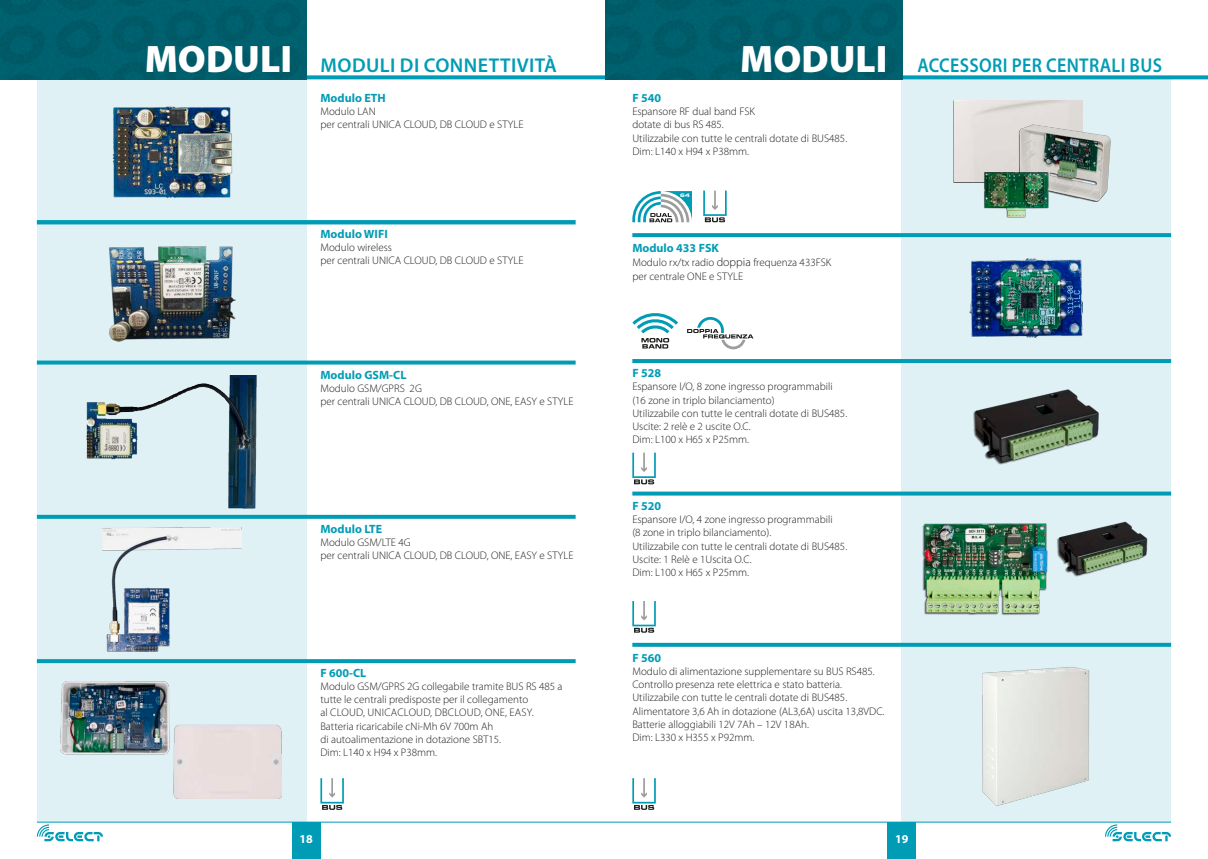
<style>
.page{position:relative;width:1208px;height:859px;background:#fff}
.page>*{position:absolute;margin:0;border:0;box-sizing:border-box;transform-origin:0 0}
.t1{font:600 20px "Myriad Pro";letter-spacing:.02em;color:#009cb5;scale:.9 1}
.t2{font:600 20px "Myriad Pro";letter-spacing:.02em;color:#009cb5}
.t3{font:700 12px "Myriad Pro";color:#009cb5}
.t4{font:700 12px "Myriad Pro";color:#fff}
.t5{font:300 11px/13.2px "Myriad Pro";color:#1d1d1b}
.t6{font:4.8px "Eurostile LT Std Bold Ex 2";color:#fff}
.s1{font-weight:900;font-size:38.4px;color:#fff}
.s2{font-size:12px}
</style>
<div class="page">
<div style="left:901px;top:79px;width:270px;height:743px;background:#e0f1f6"></div>
<div style="left:37px;top:79px;width:269px;height:743px;background:#e0f1f6"></div>
<svg style="left:306px;top:75px;width:298px;height:4px"></svg>
<svg style="left:604px;top:75px;width:604px;height:4px"></svg>
<svg style="left:37px;top:220px;width:538px;height:4px;fill:#009cb5"></svg>
<hr style="left:632px;top:359px;width:539px;height:4px;background:#009cb5">
<svg style="left:632px;top:233px;width:539px;height:4px;fill:#009cb5"></svg>
<svg style="left:632px;top:492px;width:539px;height:4px;fill:#009cb5"></svg>
<svg style="left:632px;top:643px;width:539px;height:4px;fill:#009cb5"></svg>
<svg style="left:37px;top:361px;width:538px;height:4px;fill:#009cb5"></svg>
<svg style="left:37px;top:515px;width:538px;height:4px;fill:#009cb5"></svg>
<svg style="left:37px;top:659px;width:538px;height:4px;fill:#009cb5"></svg>
<div style="left:0;top:0;width:306px;height:79px;background:#005f6c"></div>
<div style="left:605px;top:0;width:298px;height:79px;background:#005f6c"></div>
<div style="left:292px;top:822px;width:28px;height:37px;background:#009cb5"></div>
<div style="left:887px;top:822px;width:29px;height:37px;background:#009cb5"></div>
<svg style="left:37px;top:824px;width:66px;height:17px"></svg>
<svg style="left:1105px;top:824px;width:66px;height:17px"></svg>
<hr style="left:37px;top:822px;width:1134px;height:1px;background:#009cb5">
<img style="left:954px;top:100px;width:128px;height:82px">
<img style="left:1005px;top:114px;width:106px;height:88px">
<img style="left:972px;top:161px;width:89px;height:57px">
<img style="left:1058px;top:521px;width:90px;height:56px">
<img style="left:922px;top:523px;width:136px;height:92px">
<img style="left:982px;top:667px;width:108px;height:139px">
<img style="left:109px;top:246px;width:127px;height:96px">
<img style="left:970px;top:258px;width:113px;height:80px">
<img style="left:112px;top:106px;width:121px;height:93px">
<img style="left:86px;top:375px;width:171px;height:134px">
<svg style="left:632px;top:191px;width:60px;height:31px"></svg>
<svg style="left:632px;top:313px;width:46px;height:35px"></svg>
<svg style="left:687px;top:317px;width:66px;height:32px"></svg>
<svg style="left:320px;top:778px;width:24px;height:32px"></svg>
<svg style="left:632px;top:453px;width:24px;height:31px"></svg>
<svg style="left:632px;top:601px;width:24px;height:32px"></svg>
<svg style="left:703px;top:191px;width:23px;height:31px"></svg>
<svg style="left:632px;top:778px;width:24px;height:32px"></svg>
<img style="left:61px;top:682px;width:109px;height:72px">
<div style="left:173px;top:724px;width:108px;height:74px;background:#e8dddd"></div>
<img style="left:973px;top:389px;width:126px;height:76px">
<img style="left:102px;top:528px;width:139px;height:124px">
<h1 class="t2" style="left:145px;top:53px;width:414px"><span class="s1">MODULI</span> MODULI DI CONNETTIVITÀ</h1>
<h1 class="t1" style="left:740px;top:53px;width:470px"><span class="s1">MODULI</span> ACCESSORI PER CENTRALI BUS</h1>
<p class="t3" style="left:320px;top:90px;width:67px">Modulo ETH</p>
<p class="t5" style="left:320px;top:105px;width:204px">Modulo LAN<br>per centrali UNICA CLOUD, DB CLOUD e STYLE</p>
<p class="t3" style="left:320px;top:226px;width:69px">Modulo WIFI</p>
<p class="t5" style="left:320px;top:241px;width:204px">Modulo wireless<br>per centrali UNICA CLOUD, DB CLOUD e STYLE</p>
<p class="t3" style="left:320px;top:367px;width:88px">Modulo GSM-CL</p>
<p class="t5" style="left:320px;top:381px;width:255px">Modulo GSM/GPRS 2G<br>per centrali UNICA CLOUD, DB CLOUD, ONE, EASY e STYLE</p>
<p class="t3" style="left:320px;top:521px;width:63px">Modulo LTE</p>
<p class="t5" style="left:320px;top:536px;width:255px">Modulo GSM/LTE 4G<br>per centrali UNICA CLOUD, DB CLOUD, ONE, EASY e STYLE</p>
<p class="t3" style="left:320px;top:665px;width:48px">F 600-CL</p>
<p class="t5" style="left:320px;top:680px;width:244px">Modulo GSM/GPRS 2G collegabile tramite BUS RS 485 a tutte le centrali predisposte per il collegamento<br>al CLOUD, UNICACLOUD, DBCLOUD, ONE, EASY.<br>Batteria ricaricabile cNi-Mh 6V 700m Ah<br>di autoalimentazione in dotazione SBT15.<br>Dim: L140 x H94 x P38mm.</p>
<p class="t3" style="left:632px;top:90px;width:30px">F 540</p>
<p class="t5" style="left:632px;top:105px;width:216px">Espansore RF dual band FSK<br>dotate di bus RS 485.<br>Utilizzabile con tutte le centrali dotate di BUS485.<br>Dim: L140 x H94 x P38mm.</p>
<p class="t6" style="left:680px;top:192px;width:11px">64</p>
<p class="t3" style="left:632px;top:240px;width:88px">Modulo 433 FSK</p>
<p class="t5" style="left:632px;top:256px;width:201px">Modulo rx/tx radio <span class="s2">doppia</span> frequenza 433FSK per centrale ONE e STYLE</p>
<p class="t3" style="left:632px;top:365px;width:30px">F 528</p>
<p class="t5" style="left:632px;top:380px;width:216px">Espansore I/O, 8 zone ingresso programmabili (16 zone in triplo bilanciamento)<br>Utilizzabile con tutte le centrali dotate di BUS485.<br>Uscite: 2 relè e 2 uscite O.C.<br>Dim: L100 x H65 x P25mm.</p>
<p class="t3" style="left:632px;top:498px;width:30px">F 520</p>
<p class="t5" style="left:632px;top:513px;width:216px">Espansore I/O, 4 zone ingresso programmabili<br>(8 zone in triplo bilanciamento).<br>Utilizzabile con tutte le centrali dotate di BUS485.<br>Uscite: 1 Relè e 1Uscita O.C.<br>Dim: L100 x H65 x P25mm.</p>
<p class="t3" style="left:632px;top:650px;width:30px">F 560</p>
<p class="t5" style="left:632px;top:665px;width:254px">Modulo di alimentazione supplementare su BUS RS485.<br>Controllo presenza rete elettrica e stato batteria.<br>Utilizzabile con tutte le centrali dotate di BUS485.<br>Alimentatore 3,6 Ah in dotazione (AL3,6A) uscita 13,8VDC.<br>Batterie alloggiabili 12V 7Ah – 12V 18Ah.<br>Dim: L330 x H355 x P92mm.</p>
<p class="t4" style="left:299px;top:831px;width:15px">18</p>
<p class="t4" style="left:895px;top:831px;width:15px">19</p>
</div>
